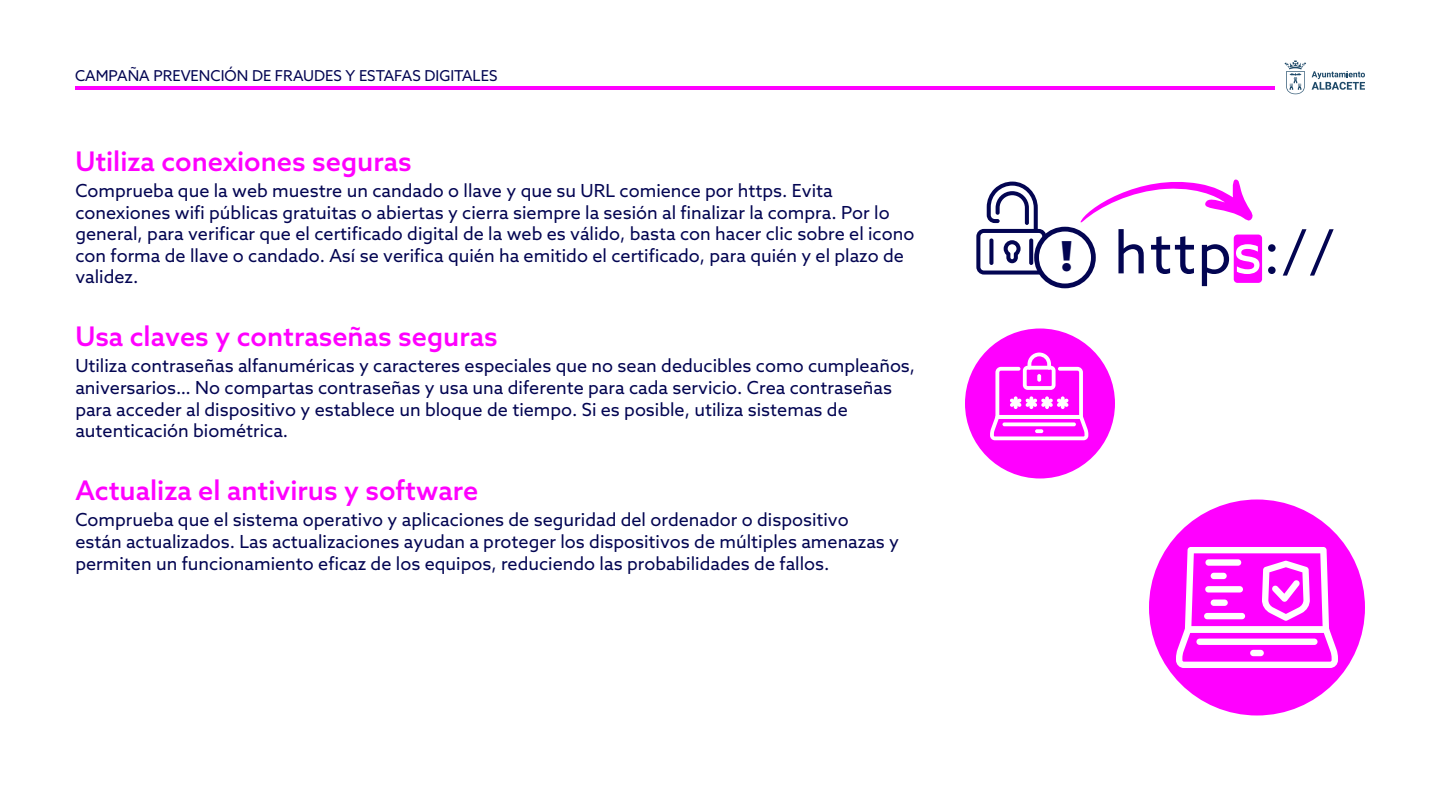
<style>
.page{position:relative;width:1440px;height:810px;background:#fff}
.page>*{position:absolute;margin:0;border:0;box-sizing:border-box;transform-origin:0 0}
.t1{font:57.97px "Azo Sans";letter-spacing:.025em;color:#030552}
.t2{font:500 27px "Azo Sans";color:#f0f}
.t3{font:18px/21.6px "Azo Sans";color:#030552}
.t4{font:15px "Azo Sans";color:#030552}
.s1{font-weight:900;font-size:41.25px}
.s2{color:#fff}
</style>
<div class="page">
<svg style="left:1285px;top:60px;width:21px;height:34px"></svg>
<svg style="left:1312px;top:71px;width:53px;height:19px"></svg>
<hr style="left:75px;top:87px;width:1200px;height:3px;background:#f0f">
<svg style="left:976px;top:181px;width:70px;height:94px"></svg>
<svg style="left:989px;top:239px;width:4px;height:26px"></svg>
<svg style="left:1029px;top:239px;width:4px;height:26px"></svg>
<div style="left:1037px;top:229px;width:56px;height:57px;background:#fff;border-radius:50%"></div>
<div style="left:1034px;top:227px;width:62px;height:61px;border:5px solid #030552;border-radius:50%"></div>
<div style="left:1234px;top:235px;width:28px;height:48px;background:#f0f;border-radius:4px"></div>
<svg style="left:1080px;top:179px;width:173px;height:44px"></svg>
<div style="left:965px;top:328px;width:150px;height:150px;background:#f0f;border-radius:50%"></div>
<svg style="left:990px;top:353px;width:98px;height:87px"></svg>
<svg style="left:1002px;top:422px;width:74px;height:4px"></svg>
<div style="left:1149px;top:500px;width:216px;height:216px;background:#f0f;border-radius:50%"></div>
<svg style="left:1176px;top:547px;width:162px;height:121px"></svg>
<p class="t4" style="left:75px;top:66px;width:424px">CAMPAÑA PREVENCIÓN DE FRAUDES Y ESTAFAS DIGITALES</p>
<h2 class="t2" style="left:75px;top:143px;width:338px">Utiliza conexiones seguras</h2>
<p class="t3" style="left:75px;top:179px;width:841px">Comprueba que la web muestre un candado o llave y que su URL comience por https. Evita conexiones wifi públicas gratuitas o abiertas y cierra siempre la sesión al finalizar la compra. Por lo general, para verificar que el certificado digital de la web es válido, basta con hacer clic sobre el icono con forma de llave o candado. Así se verifica quién ha emitido el certificado, para quién y el plazo de validez.</p>
<h2 class="t2" style="left:75px;top:319px;width:424px">Usa claves y contraseñas seguras</h2>
<p class="t3" style="left:75px;top:355px;width:841px">Utiliza contraseñas alfanuméricas y caracteres especiales que no sean deducibles como cumpleaños, aniversarios… No compartas contraseñas y usa una diferente para cada servicio. Crea contraseñas para acceder al dispositivo y establece un bloque de tiempo. Si es posible, utiliza sistemas de autenticación biométrica.</p>
<h2 class="t2" style="left:75px;top:473px;width:405px">Actualiza el antivirus y software</h2>
<p class="t3" style="left:75px;top:509px;width:825px">Comprueba que el sistema operativo y aplicaciones de seguridad del ordenador o dispositivo están actualizados. Las actualizaciones ayudan a proteger los dispositivos de múltiples amenazas y permiten un funcionamiento eficaz de los equipos, reduciendo las probabilidades de fallos.</p>
<h1 class="t1" style="left:1061px;top:215px;width:275px"><span class="s1">!</span> http<span class="s2">s</span>://</h1>
</div>
